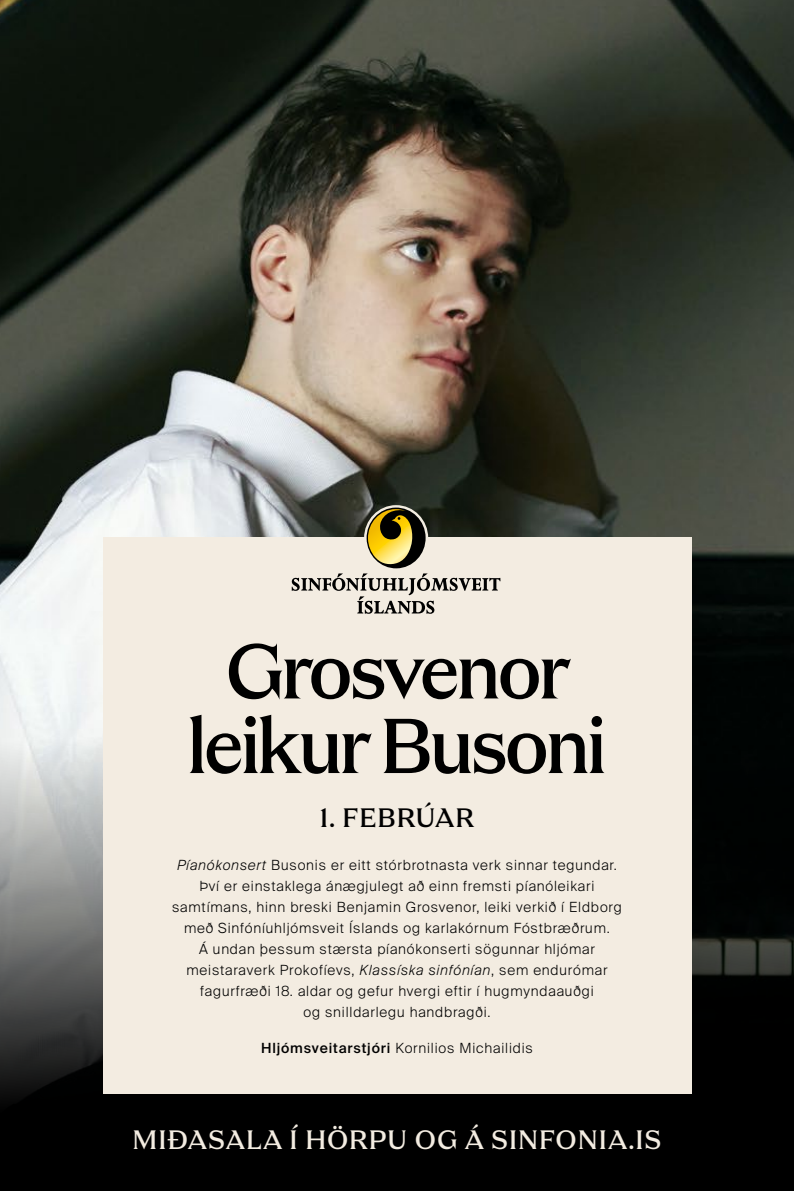
<style>
.page{position:relative;width:794px;height:1191px;background:#fff}
.page>*{position:absolute;margin:0;border:0;box-sizing:border-box;transform-origin:0 0}
.t1{font:500 81.55px/74.5px "Apris";letter-spacing:-.02em;color:#000;text-align:center}
.t2{font:500 28px "Apris";letter-spacing:.06em;color:#f3ece1}
.t3{font:500 28px "Apris";letter-spacing:.06em;color:#000}
.t4{font:300 14px/21px "Suisse Intl";letter-spacing:.06em;color:#000;text-align:center}
.s1{font-style:italic}
.s2{font-weight:500}
</style>
<div class="page">
<img style="left:0;top:0;width:794px;height:657px">
<svg style="left:0;top:657px;width:794px;height:534px;background:#333434"></svg>
<div style="left:103px;top:537px;width:588px;height:556px;background:#f3ece1"></div>
<div style="left:364px;top:505px;width:64px;height:66px;border:5px solid #f3ede1;border-radius:50%"></div>
<div style="left:366px;top:507px;width:60px;height:61px;background:#000;border-radius:50%"></div>
<svg style="left:368px;top:509px;width:45px;height:56px"></svg>
<svg style="left:292px;top:573px;width:208px;height:41px"></svg>
<div style="left:118px;top:1110px;width:557px;height:55px;background:#000"></div>
<h1 class="t1" style="left:188px;top:636px;width:419px">Grosvenor leikur Busoni</h1>
<h2 class="t3" style="left:320px;top:802px;width:155px">1. FEBRÚAR</h2>
<p class="t4" style="left:172px;top:855px;width:451px"><span class="s1">Píanókonsert</span> Busonis er eitt stórbrotnasta verk sinnar tegundar.<br>Því er einstaklega ánægjulegt að einn fremsti píanóleikari samtímans, hinn breski Benjamin Grosvenor, leiki verkið í Eldborg með Sinfóníuhljómsveit Íslands og karlakórnum Fóstbræðrum.<br>Á undan þessum stærsta píanókonserti sögunnar hljómar meistaraverk Prokofíevs, <span class="s1">Klassíska sinfónían</span>, sem endurómar fagurfræði 18. aldar og gefur hvergi eftir í hugmyndaauðgi<br>og snilldarlegu handbragði.</p>
<p class="t4" style="left:261px;top:1037px;width:273px"><span class="s2">Hljómsveitarstjóri</span> Kornilios Michailidis</p>
<h2 class="t2" style="left:133px;top:1123px;width:529px">MIÐASALA Í HÖRPU OG Á SINFONIA.IS</h2>
</div>
